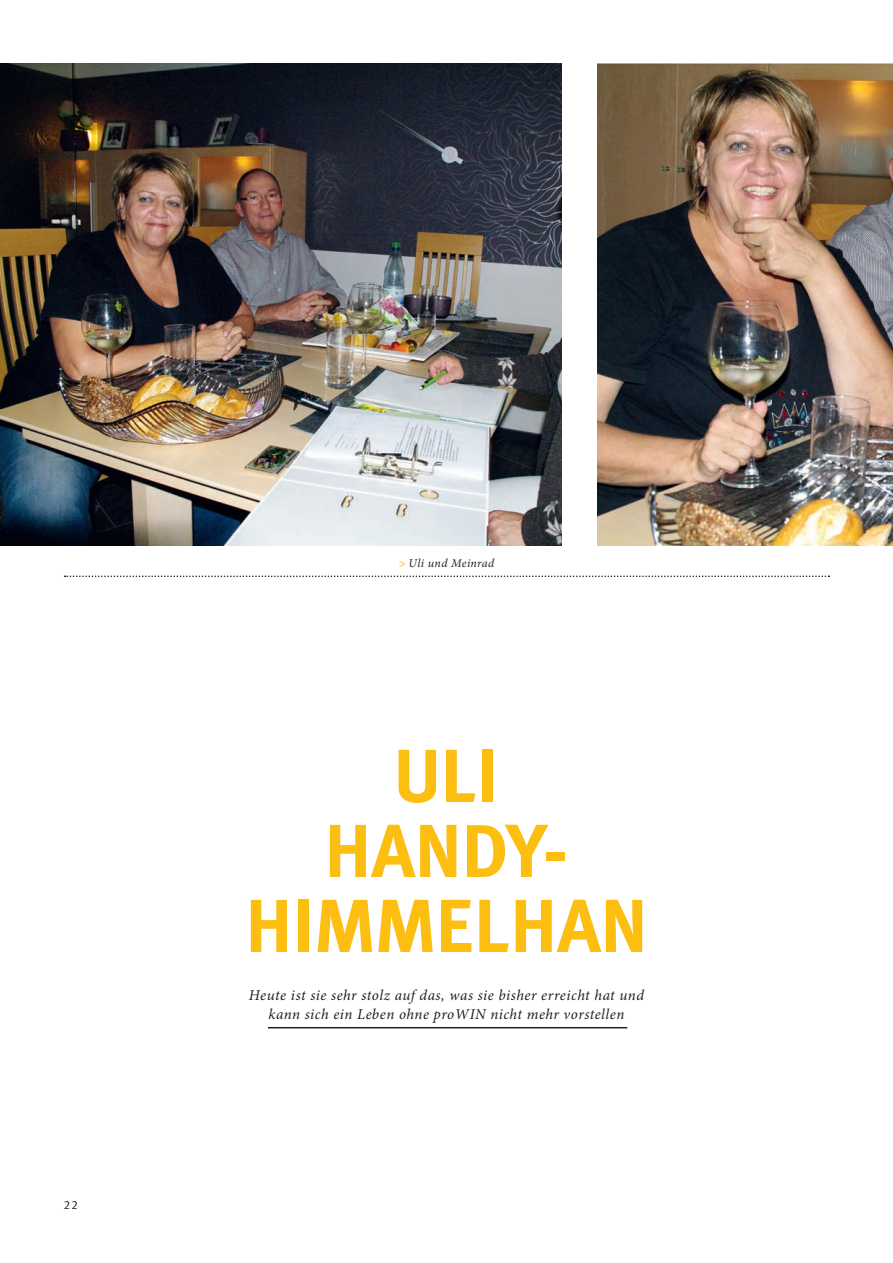
<style>
.page{position:relative;width:893px;height:1263px;background:#fff}
.page>*{position:absolute;margin:0;border:0;box-sizing:border-box;transform-origin:0 0}
.t1{font:700 75px/75px "Meta";letter-spacing:.005em;color:#fdbe12;text-align:center}
.t2{font:italic 15px/19.5px "Minion Pro";letter-spacing:.03em;color:#231f20;text-align:center}
.t3{font:italic 12px "Minion Pro";letter-spacing:.025em;color:#231f20}
.t4{font:12px "Meta Caps";color:#231f20}
.s1{font-weight:700;color:#fdbe12}
</style>
<div class="page">
<img style="left:0;top:64px;width:561px;height:482px">
<img style="left:597px;top:64px;width:296px;height:482px">
<hr style="left:268px;top:1027px;width:359px;height:1px;background:#231f20">
<svg style="left:65px;top:575px;width:764px;height:2px"></svg>
<p class="t4" style="left:64px;top:1197px;width:16px">22</p>
<p class="t3" style="left:399px;top:555px;width:97px"><span class="s1">&gt;</span> Uli und Meinrad</p>
<h1 class="t1" style="left:246px;top:738px;width:403px">ULI<br>HANDY-<br>HIMMELHAN</h1>
<p class="t2" style="left:249px;top:985px;width:397px">Heute ist sie sehr stolz auf das, was sie bisher erreicht hat und kann sich ein Leben ohne proWIN nicht mehr vorstellen</p>
</div>
